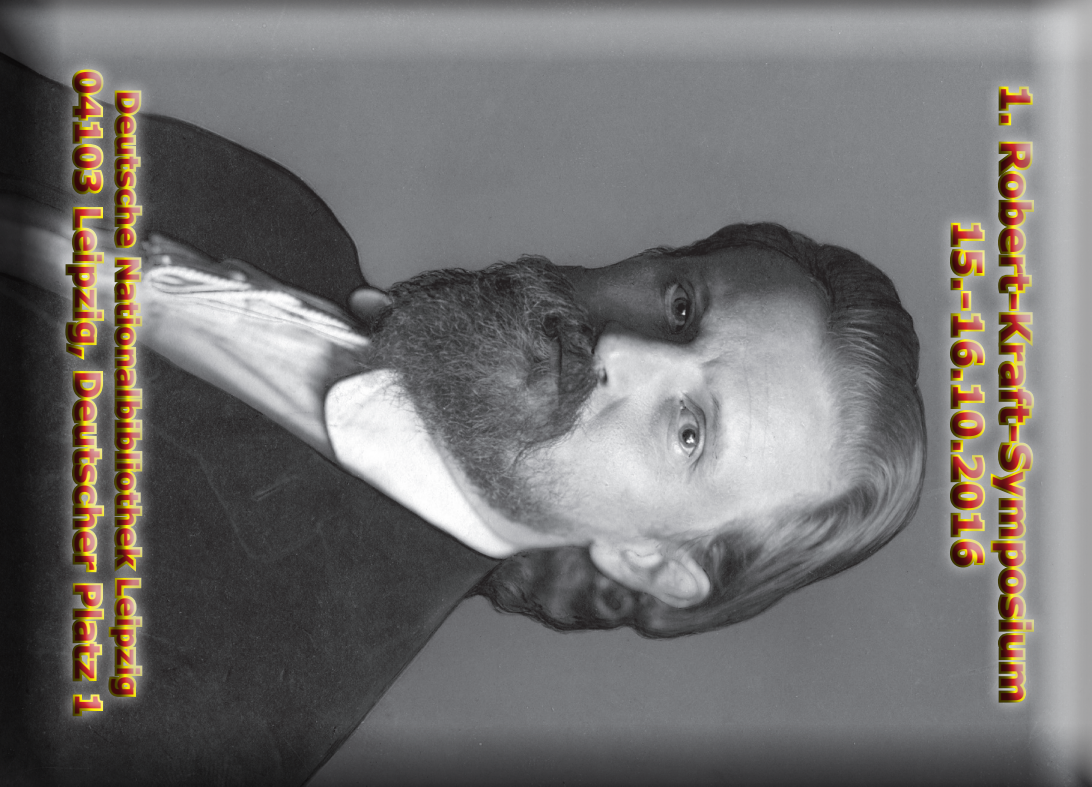
<style>
.page{position:relative;width:1092px;height:787px;background:#fff}
.page>*{position:absolute;margin:0;border:0;box-sizing:border-box;transform-origin:0 0}
.t1{font:700 40px/48px "Verdana";color:#d1232a;text-align:center}
.t2{font:700 35px "Verdana";color:#d1232a}
.t3{font:700 30px "Verdana";color:#d1232a}
</style>
<div class="page">
<div style="left:0;top:0;width:1089px;height:787px;background:#231f20;opacity:.75"></div>
<div style="left:930px;top:61px;width:124px;height:667px;background:#231f20;opacity:.5"></div>
<div style="left:938px;top:68px;width:114px;height:646px;background:#fff;opacity:.75"></div>
<div style="left:931px;top:72px;width:115px;height:648px;background:#231f20;opacity:.75"></div>
<div style="left:44px;top:43px;width:117px;height:699px;background:#231f20;opacity:.5"></div>
<div style="left:53px;top:51px;width:107px;height:680px;background:#fff;opacity:.75"></div>
<div style="left:47px;top:57px;width:101px;height:678px;background:#231f20;opacity:.75"></div>
<p class="t2" style="left:113px;top:70px;width:649px;rotate:90deg">04103 Leipzig, Deutscher Platz 1</p>
<p class="t3" style="left:149px;top:90px;width:608px;rotate:90deg">Deutsche Nationalbibliothek Leipzig</p>
<p class="t1" style="left:1040px;top:84px;width:621px;rotate:90deg">1. Robert-Kraft-Symposium<br>15.-16.10.2016</p>
</div>
